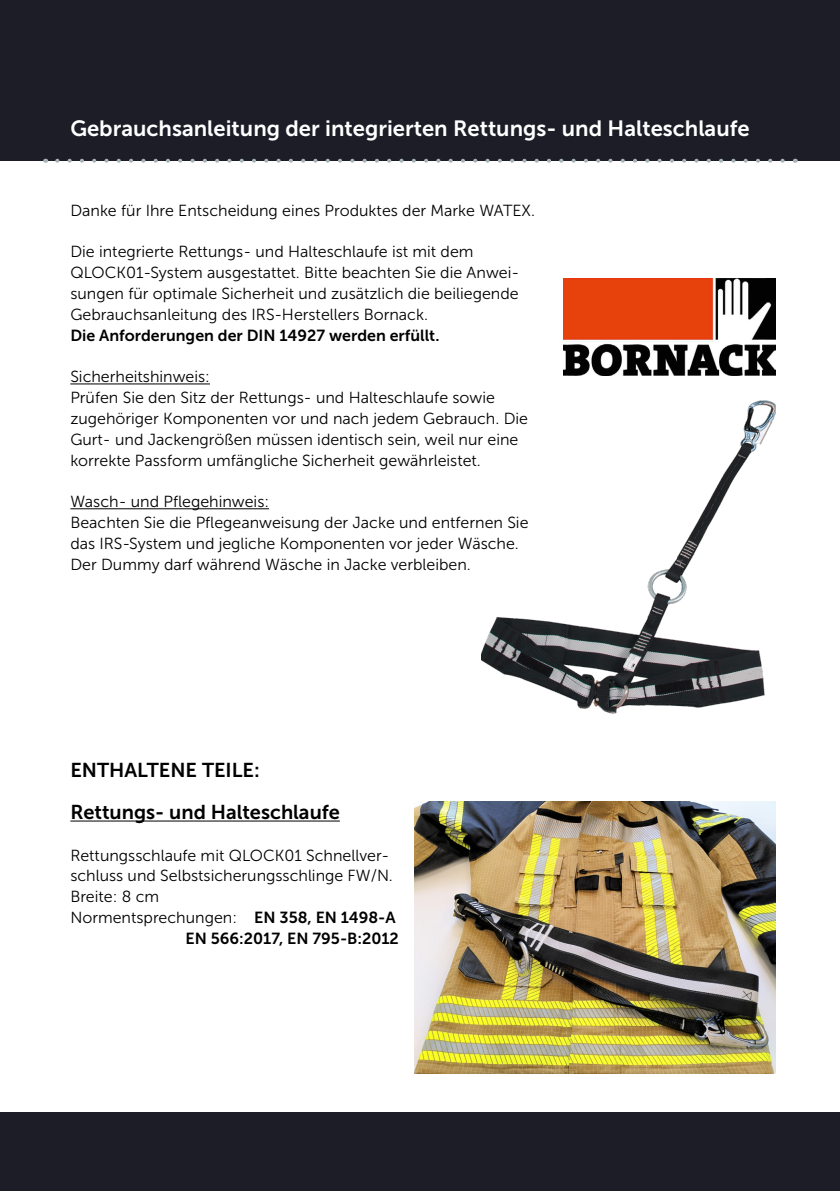
<style>
.page{position:relative;width:840px;height:1191px;background:#fff}
.page>*{position:absolute;margin:0;border:0;box-sizing:border-box;transform-origin:0 0}
.t1{font:22px "Museo Sans 700";color:#fff}
.t2{font:20px "Museo Sans 700";color:#000}
.t3{font:16px/20.8px "Museo Sans 300";color:#000}
.t4{font:16px "Museo Sans 700";color:#000}
.s1{font-family:"Museo Sans 700"}
</style>
<div class="page">
<div style="left:0;top:0;width:839px;height:160px;background:#1c1d27"></div>
<svg style="left:57px;top:159px;width:731px;height:4px"></svg>
<div style="left:0;top:1112px;width:839px;height:79px;background:#1c1d27"></div>
<hr style="left:70px;top:383px;width:140px;height:1px;background:#000">
<hr style="left:70px;top:508px;width:199px;height:1px;background:#000">
<hr style="left:70px;top:820px;width:270px;height:1px;background:#000">
<img style="left:481px;top:400px;width:294px;height:314px">
<img style="left:563px;top:278px;width:212px;height:98px">
<img style="left:414px;top:801px;width:361px;height:272px">
<p class="t1" style="left:70px;top:116px;width:680px">Gebrauchsanleitung der integrierten Rettungs- und Halteschlaufe</p>
<p class="t3" style="left:70px;top:200px;width:466px">Danke für Ihre Entscheidung eines Produktes der Marke WATEX.</p>
<p class="t3" style="left:70px;top:242px;width:450px">Die integrierte Rettungs- und Halteschlaufe ist mit dem QLOCK01-System ausgestattet. Bitte beachten Sie die Anwei&shy;sungen für optimale Sicherheit und zusätzlich die beiliegende Gebrauchsanleitung des IRS-Herstellers Bornack.</p>
<p class="t4" style="left:70px;top:326px;width:370px">Die Anforderungen der DIN 14927 werden erfüllt.</p>
<p class="t3" style="left:70px;top:366px;width:141px">Sicherheitshinweis:</p>
<p class="t3" style="left:70px;top:387px;width:459px">Prüfen Sie den Sitz der Rettungs- und Halteschlaufe sowie zugehöriger Komponenten vor und nach jedem Gebrauch. Die Gurt- und Jackengrößen müssen identisch sein, weil nur eine korrekte Passform umfängliche Sicherheit gewährleistet.</p>
<p class="t3" style="left:70px;top:491px;width:200px">Wasch- und Pflegehinweis:</p>
<p class="t3" style="left:70px;top:512px;width:459px">Beachten Sie die Pflegeanweisung der Jacke und entfernen Sie das IRS-System und jegliche Komponenten vor jeder Wäsche.<br>Der Dummy darf während Wäsche in Jacke verbleiben.</p>
<p class="t2" style="left:70px;top:759px;width:191px">ENTHALTENE TEILE:</p>
<p class="t2" style="left:70px;top:801px;width:271px">Rettungs- und Halteschlaufe</p>
<p class="t3" style="left:70px;top:845px;width:324px">Rettungsschlaufe mit QLOCK01 Schnellver&shy;schluss und Selbstsicherungsschlinge FW/N.</p>
<p class="t3" style="left:70px;top:886px;width:90px">Breite: 8 cm</p>
<p class="t3" style="left:70px;top:907px;width:326px">Normentsprechungen: <span class="s1">EN 358, EN 1498-A</span></p>
<p class="t4" style="left:185px;top:929px;width:215px">EN 566:2017, EN 795-B:2012</p>
</div>
